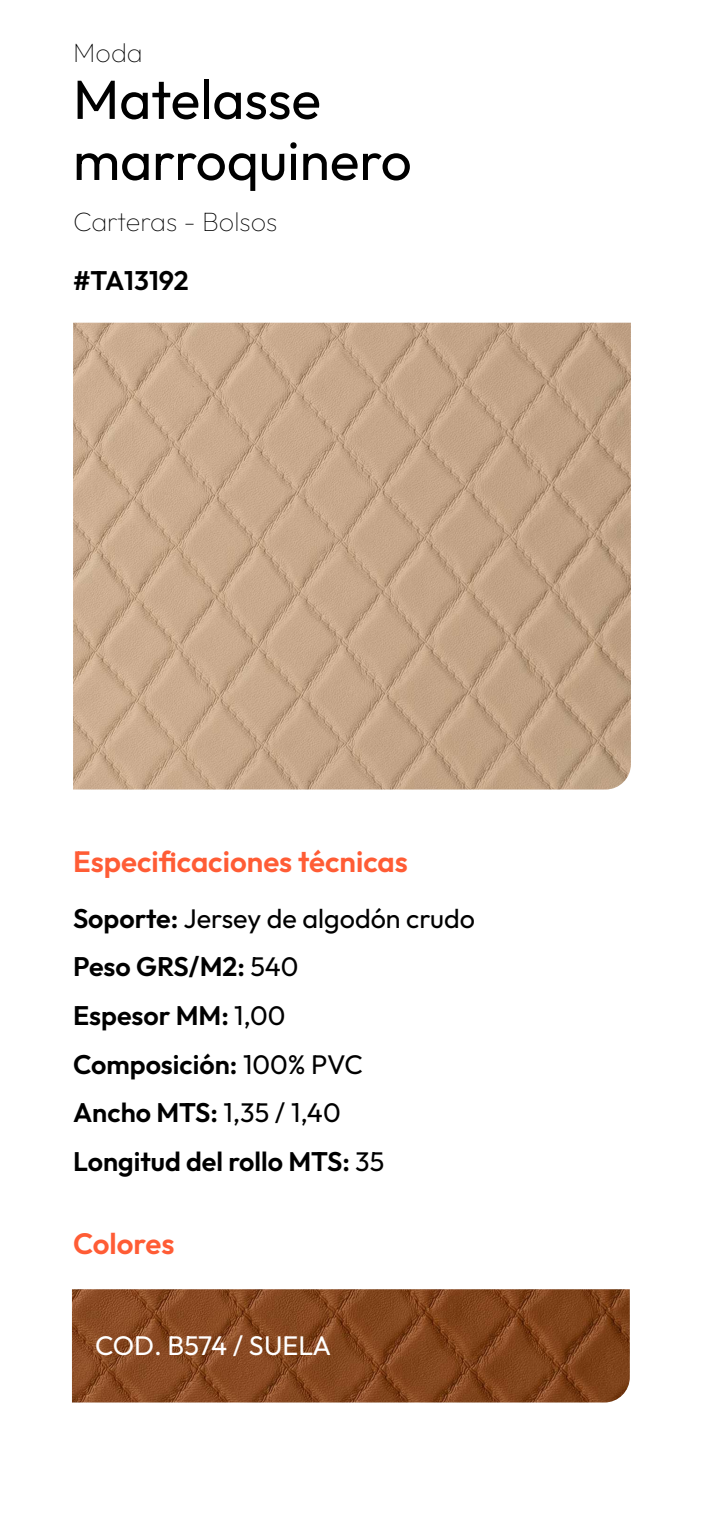
<style>
.page{position:relative;width:704px;height:1523px;background:#fff}
.page>*{position:absolute;margin:0;border:0;box-sizing:border-box;transform-origin:0 0}
.t1{font:55px/61.1px "Outfit";color:#000}
.t2{font:600 29.38px "Outfit";color:#ff5c35}
.t3{font:600 26.88px/48.6px "Outfit";color:#000}
.t4{font:100 26.88px "Outfit";color:#000}
.t5{font:26.88px "Outfit";color:#fff}
.s1{font-weight:400}
</style>
<div class="page">
<img style="left:73px;top:323px;width:557px;height:466px">
<img style="left:72px;top:1289px;width:557px;height:113px">
<p class="t4" style="left:73px;top:37px;width:71px">Moda</p>
<h1 class="t1" style="left:73px;top:69px;width:340px">Matelasse marroquinero</h1>
<p class="t4" style="left:73px;top:206px;width:206px">Carteras - Bolsos</p>
<p class="t3" style="left:73px;top:256px;width:117px">#TA13192</p>
<p class="t2" style="left:73px;top:844px;width:336px">Especificaciones técnicas</p>
<p class="t3" style="left:73px;top:894px;width:403px">Soporte: <span class="s1">Jersey de algodón crudo<br></span>Peso GRS/M2: <span class="s1">540<br></span>Espesor MM: <span class="s1">1,00<br></span>Composición: <span class="s1">100% PVC<br></span>Ancho MTS: <span class="s1">1,35 / 1,40<br></span>Longitud del rollo MTS: <span class="s1">35</span></p>
<p class="t2" style="left:73px;top:1227px;width:103px">Colores</p>
<p class="t5" style="left:95px;top:1329px;width:237px">COD. B574 / SUELA</p>
</div>
